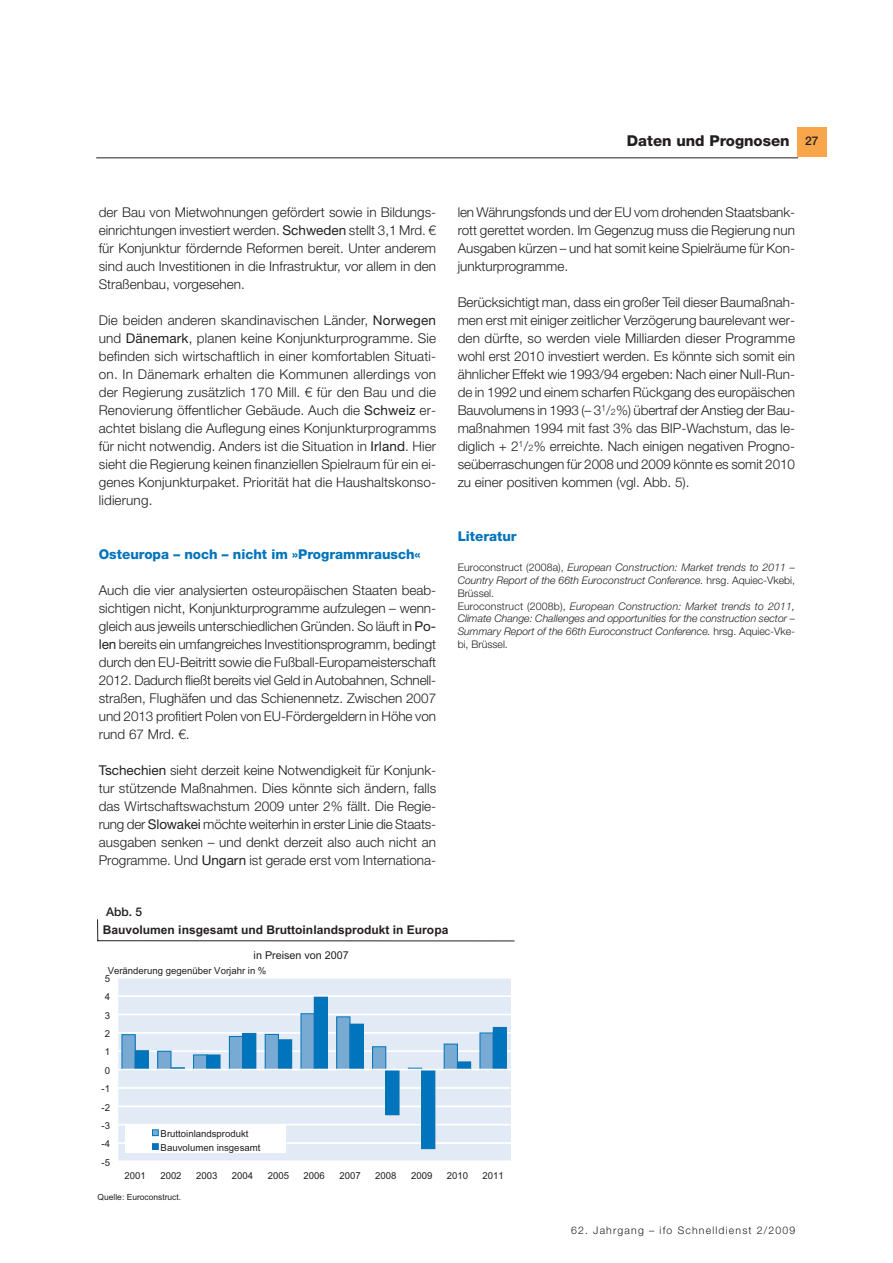
<style>
.page{position:relative;width:893px;height:1263px;background:#fff}
.page>*{position:absolute;margin:0;border:0;box-sizing:border-box;transform-origin:0 0}
.t1{font:800 15px "Helvetica Neue LT Std";color:#231f20}
.t2{font:300 13.5px/18px "Helvetica Neue LT Std";color:#231f20;text-align:justify}
.t3{font:800 13.5px "Helvetica Neue LT Std";color:#0074bc}
.t4{font:700 12px "Arial";color:#231f20}
.t5{font:500 12px "Helvetica Neue LT Std";color:#231f20}
.t6{font:10.8px "Arial";color:#231f20}
.t7{font:italic 300 10.5px/12.8px "Helvetica Neue LT Std";color:#231f20}
.t8{font:300 10.5px "Helvetica Neue LT Std";letter-spacing:.11em;color:#231f20}
.t9{font:9.6px/13.8px "Arial";color:#231f20}
.t10{font:8.4px "Arial";color:#231f20}
.s1{font-weight:400}
.s2{font-size:8.85px}
.s3{font-style:normal}
</style>
<div class="page">
<hr style="left:96px;top:157px;width:702px;height:1px;background:#231f20">
<div style="left:796px;top:128px;width:30px;height:29px;background:#f9a64a"></div>
<div style="left:117px;top:978px;width:394px;height:183px;background:#e2eaf6"></div>
<hr style="left:117px;top:1142px;width:394px;height:2px;background:#fff">
<hr style="left:117px;top:1124px;width:394px;height:2px;background:#fff">
<hr style="left:117px;top:1105px;width:394px;height:2px;background:#fff">
<hr style="left:117px;top:1087px;width:394px;height:2px;background:#fff">
<hr style="left:117px;top:1050px;width:394px;height:2px;background:#fff">
<hr style="left:117px;top:1032px;width:394px;height:2px;background:#fff">
<hr style="left:117px;top:1014px;width:394px;height:1px;background:#fff">
<hr style="left:117px;top:995px;width:394px;height:2px;background:#fff">
<hr style="left:117px;top:977px;width:394px;height:2px;background:#fff">
<div style="left:122px;top:1035px;width:13px;height:35px;background:#79aad4"></div>
<div style="left:158px;top:1051px;width:13px;height:19px;background:#79aad4"></div>
<div style="left:157px;top:1051px;width:14px;height:19px;border:1px solid #0074bc"></div>
<div style="left:193px;top:1055px;width:14px;height:15px;background:#79aad4"></div>
<div style="left:193px;top:1055px;width:14px;height:15px;border:1px solid #0074bc"></div>
<div style="left:229px;top:1036px;width:13px;height:34px;background:#79aad4"></div>
<div style="left:229px;top:1036px;width:14px;height:34px;border:1px solid #0074bc"></div>
<div style="left:265px;top:1034px;width:13px;height:36px;background:#79aad4"></div>
<div style="left:265px;top:1034px;width:14px;height:36px;border:1px solid #0074bc"></div>
<div style="left:301px;top:1014px;width:13px;height:56px;background:#79aad4"></div>
<div style="left:337px;top:1017px;width:13px;height:53px;background:#79aad4"></div>
<div style="left:336px;top:1017px;width:14px;height:53px;border:1px solid #0074bc"></div>
<div style="left:372px;top:1047px;width:14px;height:23px;background:#79aad4"></div>
<div style="left:372px;top:1046px;width:14px;height:24px;border:1px solid #0074bc"></div>
<svg style="left:408px;top:1068px;width:14px;height:1px"></svg>
<div style="left:444px;top:1044px;width:13px;height:26px;background:#79aad4"></div>
<div style="left:444px;top:1044px;width:13px;height:26px;border:1px solid #0074bc"></div>
<div style="left:480px;top:1033px;width:13px;height:37px;background:#79aad4"></div>
<div style="left:135px;top:1051px;width:13px;height:19px;background:#0074bc"></div>
<div style="left:135px;top:1050px;width:14px;height:20px;border:1px solid #0d75b2"></div>
<svg style="left:171px;top:1067px;width:13px;height:2px"></svg>
<div style="left:207px;top:1055px;width:13px;height:15px;background:#0074bc"></div>
<div style="left:206px;top:1055px;width:14px;height:15px;border:1px solid #0d75b2"></div>
<div style="left:243px;top:1033px;width:13px;height:37px;background:#0074bc"></div>
<div style="left:242px;top:1033px;width:14px;height:37px;border:1px solid #0d75b2"></div>
<div style="left:278px;top:1040px;width:14px;height:30px;background:#0074bc"></div>
<div style="left:278px;top:1039px;width:14px;height:31px;border:1px solid #0d75b2"></div>
<div style="left:314px;top:997px;width:13px;height:73px;background:#0074bc"></div>
<div style="left:314px;top:997px;width:14px;height:73px;border:1px solid #0d75b2"></div>
<div style="left:350px;top:1024px;width:13px;height:46px;background:#0074bc"></div>
<div style="left:386px;top:1070px;width:13px;height:45px;background:#0074bc"></div>
<div style="left:385px;top:1069px;width:14px;height:46px;border:1px solid #0d75b2"></div>
<div style="left:421px;top:1070px;width:14px;height:79px;background:#0074bc"></div>
<div style="left:421px;top:1069px;width:14px;height:80px;border:1px solid #0d75b2"></div>
<div style="left:457px;top:1062px;width:13px;height:8px;background:#0074bc"></div>
<div style="left:457px;top:1062px;width:14px;height:8px;border:1px solid #0d75b2"></div>
<div style="left:493px;top:1027px;width:13px;height:43px;background:#0074bc"></div>
<div style="left:493px;top:1027px;width:14px;height:43px;border:1px solid #0d75b2"></div>
<hr style="left:116px;top:978px;width:2px;height:183px;background:#fff">
<hr style="left:117px;top:1069px;width:394px;height:1px;background:#fff">
<div style="left:125px;top:1125px;width:161px;height:28px;background:#fff"></div>
<div style="left:152px;top:1130px;width:7px;height:6px;border:1px solid #0074bc"></div>
<div style="left:152px;top:1143px;width:7px;height:7px;border:1px solid #0d75b2"></div>
<svg style="left:97px;top:920px;width:1px;height:20px"></svg>
<hr style="left:97px;top:940px;width:417px;height:1px;background:#231f20">
<p class="t1" style="left:627px;top:135px;width:164px">Daten und Prognosen</p>
<p class="t5" style="left:805px;top:136px;width:15px">27</p>
<p class="t2" style="left:99px;top:204px;width:339px">der Bau von Mietwohnungen gefördert sowie in Bildungs&shy;einrichtungen investiert werden. <span class="s1">Schweden</span> stellt 3,1 Mrd. € für Konjunktur fördernde Reformen bereit. Unter anderem sind auch Investitionen in die Infrastruktur, vor allem in den Straßenbau, vorgesehen.</p>
<p class="t2" style="left:99px;top:312px;width:339px">Die beiden anderen skandinavischen Länder, <span class="s1">Norwegen </span>und <span class="s1">Dänemark</span>, planen keine Konjunkturprogramme. Sie befinden sich wirtschaftlich in einer komfortablen Situati&shy;on. In Dänemark erhalten die Kommunen allerdings von der Regierung zusätzlich 170 Mill. € für den Bau und die Renovierung öffentlicher Gebäude. Auch die <span class="s1">Schweiz</span> er&shy;achtet bislang die Auflegung eines Konjunkturprogramms für nicht notwendig. Anders ist die Situation in <span class="s1">Irland</span>. Hier sieht die Regierung keinen finanziellen Spielraum für ein ei&shy;genes Konjunkturpaket. Priorität hat die Haushaltskonso&shy;lidierung.</p>
<p class="t3" style="left:99px;top:549px;width:323px">Osteuropa – noch – nicht im »Programmrausch«</p>
<p class="t2" style="left:99px;top:582px;width:339px">Auch die vier analysierten osteuropäischen Staaten beab&shy;sichtigen nicht, Konjunkturprogramme aufzulegen – wenn&shy;gleich aus jeweils unterschiedlichen Gründen. So läuft in <span class="s1">Po&shy;len</span> bereits ein umfangreiches Investitionsprogramm, bedingt durch den EU-Beitritt sowie die Fußball-Europameisterschaft 2012. Dadurch fließt bereits viel Geld in Autobahnen, Schnell&shy;straßen, Flughäfen und das Schienennetz. Zwischen 2007 und 2013 profitiert Polen von EU-Fördergeldern in Höhe von rund 67 Mrd. €.</p>
<p class="t2" style="left:99px;top:762px;width:339px"><span class="s1">Tschechien</span> sieht derzeit keine Notwendigkeit für Konjunk&shy;tur stützende Maßnahmen. Dies könnte sich ändern, falls das Wirtschaftswachstum 2009 unter 2% fällt. Die Regie&shy;rung der <span class="s1">Slowakei</span> möchte weiterhin in erster Linie die Staats&shy;ausgaben senken – und denkt derzeit also auch nicht an Programme. Und <span class="s1">Ungarn</span> ist gerade erst vom Internationa-</p>
<p class="t2" style="left:457px;top:204px;width:339px">len Währungsfonds und der EU vom drohenden Staatsbank&shy;rott gerettet worden. Im Gegenzug muss die Regierung nun Ausgaben kürzen – und hat somit keine Spielräume für Kon&shy;junkturprogramme.</p>
<p class="t2" style="left:457px;top:294px;width:339px">Berücksichtigt man, dass ein großer Teil dieser Baumaßnah&shy;men erst mit einiger zeitlicher Verzögerung baurelevant wer&shy;den dürfte, so werden viele Milliarden dieser Programme wohl erst 2010 investiert werden. Es könnte sich somit ein ähnlicher Effekt wie 1993/94 ergeben: Nach einer Null-Run&shy;de in 1992 und einem scharfen Rückgang des europäischen Bauvolumens in 1993 (– 3<sup>1</sup>/<span class="s2">2</span>%) übertraf der Anstieg der Bau&shy;maßnahmen 1994 mit fast 3% das BIP-Wachstum, das le&shy;diglich + 2<sup>1</sup>/<span class="s2">2</span>% erreichte. Nach einigen negativen Progno&shy;seüberraschungen für 2008 und 2009 könnte es somit 2010 zu einer positiven kommen (vgl. Abb. 5).</p>
<p class="t3" style="left:457px;top:531px;width:60px">Literatur</p>
<p class="t7" style="left:457px;top:562px;width:339px"><span class="s3">Euroconstruct (2008a),</span> European Construction: Market trends to 2011 – Country Report of the 66th Euroconstruct Conference. <span class="s3">hrsg. Aquiec-Vkebi, Brüssel.<br>Euroconstruct (2008b),</span> European Construction: Market trends to 2011, Climate Change: Challenges and opportunities for the construction sector – Summary Report of the 66th Euroconstruct Conference. <span class="s3">hrsg. Aquiec-Vke&shy;bi, Brüssel.</span></p>
<p class="t5" style="left:106px;top:907px;width:38px">Abb. 5</p>
<p class="t4" style="left:103px;top:925px;width:347px">Bauvolumen insgesamt und Bruttoinlandsprodukt in Europa</p>
<p class="t9" style="left:108px;top:964px;width:160px">Veränderung gegenüber Vorjahr in %</p>
<p class="t6" style="left:254px;top:951px;width:97px">in Preisen von 2007</p>
<p class="t9" style="left:105px;top:973px;width:7px">5</p>
<p class="t9" style="left:105px;top:991px;width:7px">4</p>
<p class="t9" style="left:105px;top:1009px;width:7px">3</p>
<p class="t9" style="left:105px;top:1028px;width:7px">2</p>
<p class="t9" style="left:105px;top:1046px;width:7px">1</p>
<p class="t9" style="left:105px;top:1064px;width:7px">0</p>
<p class="t9" style="left:101px;top:1083px;width:10px">-1</p>
<p class="t9" style="left:101px;top:1101px;width:10px">-2</p>
<p class="t9" style="left:101px;top:1120px;width:10px">-3</p>
<p class="t9" style="left:101px;top:1138px;width:10px">-4</p>
<p class="t9" style="left:101px;top:1156px;width:10px">-5</p>
<p class="t9" style="left:161px;top:1128px;width:101px">Bruttoinlandsprodukt<br>Bauvolumen insgesamt</p>
<p class="t9" style="left:124px;top:1170px;width:23px">2001</p>
<p class="t9" style="left:160px;top:1170px;width:23px">2002</p>
<p class="t9" style="left:196px;top:1170px;width:23px">2003</p>
<p class="t9" style="left:232px;top:1170px;width:23px">2004</p>
<p class="t9" style="left:268px;top:1170px;width:23px">2005</p>
<p class="t9" style="left:303px;top:1170px;width:23px">2006</p>
<p class="t9" style="left:339px;top:1170px;width:23px">2007</p>
<p class="t9" style="left:375px;top:1170px;width:23px">2008</p>
<p class="t9" style="left:411px;top:1170px;width:23px">2009</p>
<p class="t9" style="left:447px;top:1170px;width:23px">2010</p>
<p class="t9" style="left:482px;top:1170px;width:23px">2011</p>
<p class="t10" style="left:98px;top:1194px;width:85px">Quelle: Euroconstruct.</p>
<p class="t8" style="left:571px;top:1227px;width:226px">62. Jahrgang – ifo Schnelldienst 2/2009</p>
</div>
